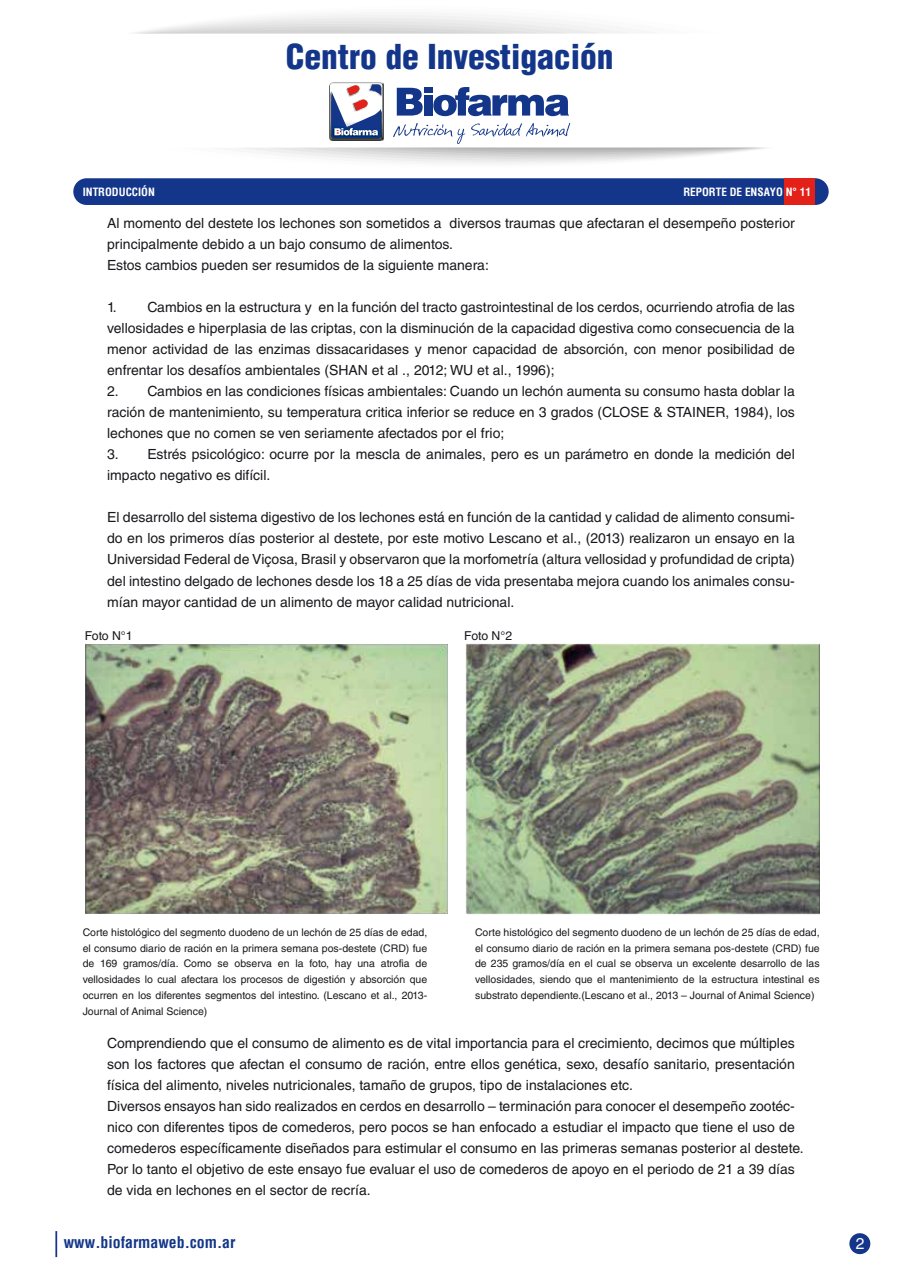
<style>
.page{position:relative;width:902px;height:1269px;background:#fff}
.page>*{position:absolute;margin:0;border:0;box-sizing:border-box;transform-origin:0 0}
.t1{font:900 condensed 33.43px "Helvetica LT Std";color:#13368a}
.t2{font:700 condensed 15.75px "Helvetica";color:#13368a}
.t3{font:15.75px "Helvetica LT Std";color:#fff}
.t4{font:14px/21px "Helvetica LT Std";color:#1a171c}
.t5{font:12.25px "Helvetica LT Std";letter-spacing:-.02em;color:#1a171c}
.t6{font:700 condensed 11.2px "Helvetica";color:#fff}
.t7{font:10.5px/15.8px "Helvetica LT Std";color:#1a171c;text-align:justify}
</style>
<div class="page">
<svg style="left:135px;top:15px;width:492px;height:19px"></svg>
<svg style="left:242px;top:83px;width:524px;height:80px"></svg>
<div style="left:73px;top:178px;width:755px;height:27px;background:#13368a;border-radius:13px"></div>
<div style="left:783px;top:178px;width:31px;height:27px;background:#e32119"></div>
<div style="left:849px;top:1233px;width:21px;height:21px;background:#13368a;border-radius:50%"></div>
<hr style="left:55px;top:1231px;width:2px;height:26px;background:#13368a">
<img style="left:85px;top:644px;width:363px;height:270px">
<img style="left:465px;top:644px;width:354px;height:270px">
<h1 class="t1" style="left:286px;top:35px;width:329px">Centro de Investigación</h1>
<p class="t6" style="left:83px;top:185px;width:74px">INTRODUCCIÓN</p>
<p class="t6" style="left:683px;top:185px;width:129px">REPORTE DE ENSAYO N° 11</p>
<p class="t4" style="left:107px;top:213px;width:689px">Al momento del destete los lechones son sometidos a diversos traumas que afectaran el desempeño posterior principalmente debido a un bajo consumo de alimentos.<br>Estos cambios pueden ser resumidos de la siguiente manera:</p>
<p class="t4" style="left:107px;top:297px;width:689px;text-align:justify">1. Cambios en la estructura y en la función del tracto gastrointestinal de los cerdos, ocurriendo atrofia de las vellosidades e hiperplasia de las criptas, con la disminución de la capacidad digestiva como consecuencia de la menor actividad de las enzimas dissacaridases y menor capacidad de absorción, con menor posibilidad de enfrentar los desafíos ambientales (SHAN et al ., 2012; WU et al., 1996);</p>
<p class="t4" style="left:107px;top:381px;width:689px;text-align:justify">2. Cambios en las condiciones físicas ambientales: Cuando un lechón aumenta su consumo hasta doblar la ración de mantenimiento, su temperatura critica inferior se reduce en 3 grados (CLOSE &amp; STAINER, 1984), los lechones que no comen se ven seriamente afectados por el frio;</p>
<p class="t4" style="left:107px;top:444px;width:689px">3. Estrés psicológico: ocurre por la mescla de animales, pero es un parámetro en donde la medición del impacto negativo es difícil.</p>
<p class="t4" style="left:107px;top:507px;width:689px;text-align:justify">El desarrollo del sistema digestivo de los lechones está en función de la cantidad y calidad de alimento consumi&shy;do en los primeros días posterior al destete, por este motivo Lescano et al., (2013) realizaron un ensayo en la Universidad Federal de Viçosa, Brasil y observaron que la morfometría (altura vellosidad y profundidad de cripta) del intestino delgado de lechones desde los 18 a 25 días de vida presentaba mejora cuando los animales consu&shy;mían mayor cantidad de un alimento de mayor calidad nutricional.</p>
<p class="t5" style="left:85px;top:629px;width:49px">Foto N°1</p>
<p class="t5" style="left:464px;top:629px;width:49px">Foto N°2</p>
<p class="t7" style="left:83px;top:924px;width:346px">Corte histológico del segmento duodeno de un lechón de 25 días de edad, el consumo diario de ración en la primera semana pos-destete (CRD) fue de 169 gramos/día. Como se observa en la foto, hay una atrofia de vellosidades lo cual afectara los procesos de digestión y absorción que ocurren en los diferentes segmentos del intestino. (Lescano et al., 2013- Journal of Animal Science)</p>
<p class="t7" style="left:475px;top:924px;width:346px">Corte histológico del segmento duodeno de un lechón de 25 días de edad, el consumo diario de ración en la primera semana pos-destete (CRD) fue de 235 gramos/día en el cual se observa un excelente desarrollo de las vellosidades, siendo que el mantenimiento de la estructura intestinal es substrato dependiente.(Lescano et al., 2013 – Journal of Animal Science)</p>
<p class="t4" style="left:107px;top:1032px;width:698px">Comprendiendo que el consumo de alimento es de vital importancia para el crecimiento, decimos que múltiples son los factores que afectan el consumo de ración, entre ellos genética, sexo, desafío sanitario, presentación física del alimento, niveles nutricionales, tamaño de grupos, tipo de instalaciones etc.<br>Diversos ensayos han sido realizados en cerdos en desarrollo – terminación para conocer el desempeño zootéc&shy;nico con diferentes tipos de comederos, pero pocos se han enfocado a estudiar el impacto que tiene el uso de comederos específicamente diseñados para estimular el consumo en las primeras semanas posterior al destete.<br>Por lo tanto el objetivo de este ensayo fue evaluar el uso de comederos de apoyo en el periodo de 21 a 39 días de vida en lechones en el sector de recría.</p>
<p class="t2" style="left:64px;top:1232px;width:173px">www.biofarmaweb.com.ar</p>
<p class="t3" style="left:855px;top:1234px;width:10px">2</p>
</div>
